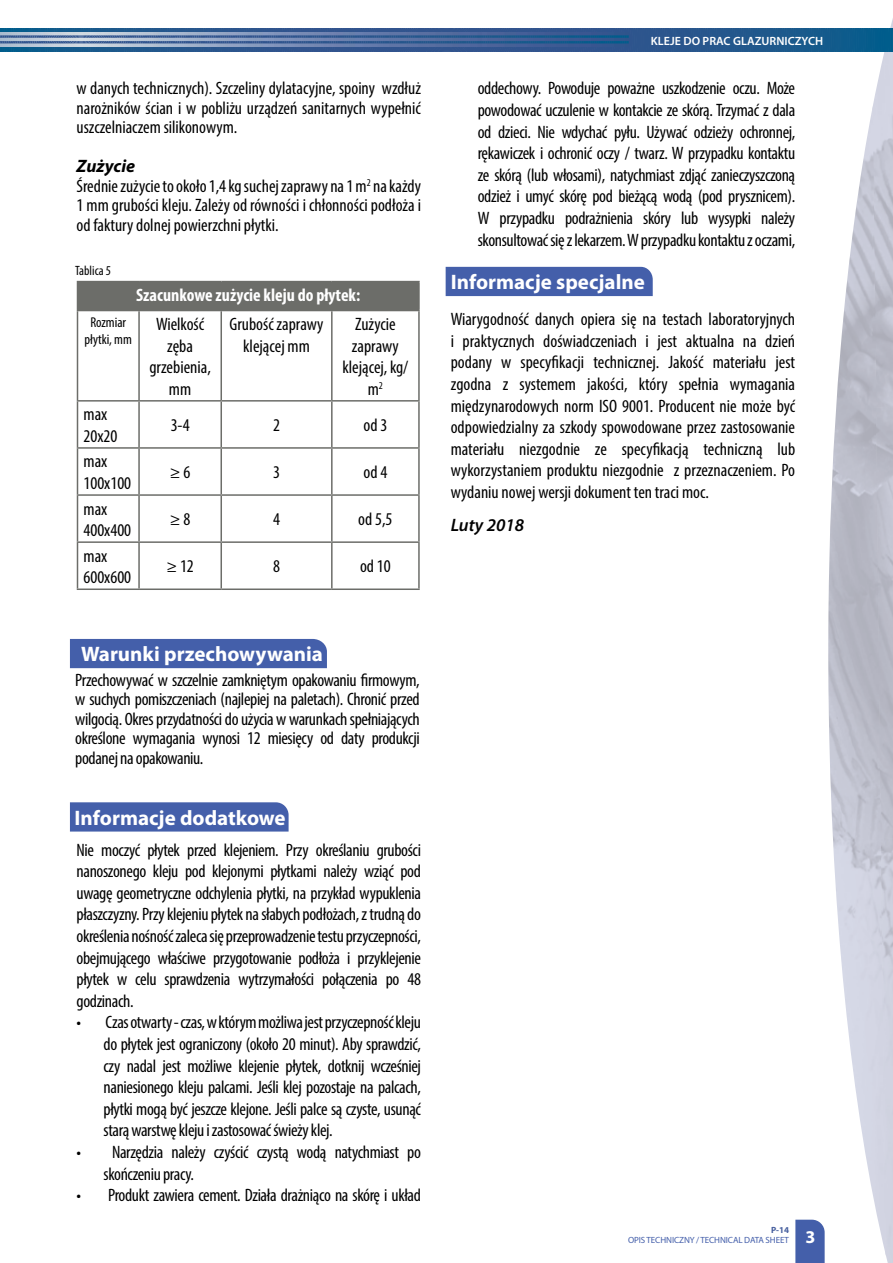
<style>
.page{position:relative;width:893px;height:1263px;background:#fff}
.page>*{position:absolute;margin:0;border:0;box-sizing:border-box;transform-origin:0 0}
.t1{font:700 21px "Myriad Pro";color:#fff}
.t2{font:condensed 18px/21.6px "Myriad Pro";letter-spacing:-.01em;color:#000;text-align:justify}
.t3{font:700 condensed 18px "Myriad Pro";color:#fff}
.t4{font:italic 600 18px "Myriad Pro";color:#000}
.t5{font:700 18px "Myriad Pro";color:#fff}
.t6{font:condensed 14.25px/16.5px "Myriad Pro";color:#000;text-align:center}
.t7{font:condensed 13.5px "Myriad Pro";color:#000}
.t8{font:600 12px "Myriad Pro";color:#fff}
.t9{font:9px "Myriad Pro";letter-spacing:-.01em;color:#445faa}
.t10{font:700 9px "Myriad Pro";color:#455e9e}
.s1{font-weight:700;font-style:italic;font-stretch:normal}
</style>
<div class="page">
<img style="left:872px;top:18px;width:21px;height:389px">
<img style="left:828px;top:106px;width:58px;height:1127px">
<img style="left:876px;top:407px;width:17px;height:432px">
<img style="left:881px;top:838px;width:12px;height:425px">
<svg style="left:795px;top:1220px;width:30px;height:43px"></svg>
<svg style="left:0;top:29px;width:893px;height:23px;background:#3f6999"></svg>
<div style="left:70px;top:639px;width:257px;height:29px;background:#445faa"></div>
<div style="left:70px;top:802px;width:219px;height:29px;background:#445faa"></div>
<div style="left:446px;top:267px;width:207px;height:29px;background:#445faa"></div>
<div style="left:77px;top:282px;width:342px;height:28px;background:#6c6d69"></div>
<hr style="left:77px;top:281px;width:62px;height:1px;background:#6c6d69">
<hr style="left:139px;top:281px;width:82px;height:1px;background:#6c6d69">
<hr style="left:221px;top:281px;width:111px;height:1px;background:#6c6d69">
<hr style="left:332px;top:281px;width:88px;height:1px;background:#6c6d69">
<hr style="left:418px;top:282px;width:2px;height:28px;background:#6c6d69">
<hr style="left:77px;top:310px;width:62px;height:1px;background:#6c6d69">
<hr style="left:77px;top:311px;width:1px;height:89px;background:#6c6d69">
<hr style="left:139px;top:310px;width:82px;height:1px;background:#6c6d69">
<hr style="left:138px;top:311px;width:2px;height:89px;background:#6c6d69">
<hr style="left:221px;top:310px;width:111px;height:1px;background:#6c6d69">
<hr style="left:220px;top:311px;width:2px;height:89px;background:#6c6d69">
<hr style="left:332px;top:310px;width:88px;height:1px;background:#6c6d69">
<hr style="left:331px;top:311px;width:2px;height:89px;background:#6c6d69">
<hr style="left:418px;top:311px;width:2px;height:89px;background:#6c6d69">
<hr style="left:77px;top:400px;width:62px;height:2px;background:#6c6d69">
<hr style="left:77px;top:402px;width:1px;height:45px;background:#6c6d69">
<hr style="left:139px;top:400px;width:82px;height:2px;background:#6c6d69">
<hr style="left:138px;top:402px;width:2px;height:45px;background:#6c6d69">
<hr style="left:221px;top:400px;width:111px;height:2px;background:#6c6d69">
<hr style="left:220px;top:402px;width:2px;height:45px;background:#6c6d69">
<hr style="left:332px;top:400px;width:88px;height:2px;background:#6c6d69">
<hr style="left:331px;top:402px;width:2px;height:45px;background:#6c6d69">
<hr style="left:418px;top:402px;width:2px;height:45px;background:#6c6d69">
<hr style="left:77px;top:447px;width:62px;height:2px;background:#6c6d69">
<hr style="left:77px;top:449px;width:1px;height:45px;background:#6c6d69">
<hr style="left:139px;top:447px;width:82px;height:2px;background:#6c6d69">
<hr style="left:138px;top:449px;width:2px;height:45px;background:#6c6d69">
<hr style="left:221px;top:447px;width:111px;height:2px;background:#6c6d69">
<hr style="left:220px;top:449px;width:2px;height:45px;background:#6c6d69">
<hr style="left:332px;top:447px;width:88px;height:2px;background:#6c6d69">
<hr style="left:331px;top:449px;width:2px;height:45px;background:#6c6d69">
<hr style="left:418px;top:449px;width:2px;height:45px;background:#6c6d69">
<hr style="left:77px;top:494px;width:62px;height:2px;background:#6c6d69">
<hr style="left:77px;top:496px;width:1px;height:45px;background:#6c6d69">
<hr style="left:139px;top:494px;width:82px;height:2px;background:#6c6d69">
<hr style="left:138px;top:496px;width:2px;height:45px;background:#6c6d69">
<hr style="left:221px;top:494px;width:111px;height:2px;background:#6c6d69">
<hr style="left:220px;top:496px;width:2px;height:45px;background:#6c6d69">
<hr style="left:332px;top:494px;width:88px;height:2px;background:#6c6d69">
<hr style="left:331px;top:496px;width:2px;height:45px;background:#6c6d69">
<hr style="left:418px;top:496px;width:2px;height:45px;background:#6c6d69">
<hr style="left:77px;top:541px;width:62px;height:2px;background:#6c6d69">
<hr style="left:77px;top:543px;width:1px;height:45px;background:#6c6d69">
<hr style="left:139px;top:541px;width:82px;height:2px;background:#6c6d69">
<hr style="left:138px;top:543px;width:2px;height:45px;background:#6c6d69">
<hr style="left:221px;top:541px;width:111px;height:2px;background:#6c6d69">
<hr style="left:220px;top:543px;width:2px;height:45px;background:#6c6d69">
<hr style="left:332px;top:541px;width:88px;height:2px;background:#6c6d69">
<hr style="left:331px;top:543px;width:2px;height:45px;background:#6c6d69">
<hr style="left:418px;top:543px;width:2px;height:45px;background:#6c6d69">
<hr style="left:77px;top:588px;width:62px;height:2px;background:#6c6d69">
<hr style="left:139px;top:588px;width:82px;height:2px;background:#6c6d69">
<hr style="left:221px;top:588px;width:111px;height:2px;background:#6c6d69">
<hr style="left:332px;top:588px;width:88px;height:2px;background:#6c6d69">
<p class="t2" style="left:77px;top:78px;width:346px;line-height:19.5px">w danych technicznych). Szczeliny dylatacyjne, spoiny wzdłuż narożników ścian i w pobliżu urządzeń sanitarnych wypełnić uszczelniaczem silikonowym.</p>
<p class="t2" style="left:77px;top:156px;width:346px;line-height:19.5px;text-align:left"><span class="s1">Zużycie<br></span>Średnie zużycie to około 1,4 kg suchej zaprawy na 1 m<sup>2</sup> na każdy 1 mm grubości kleju. Zależy od równości i chłonności podłoża i od faktury dolnej powierzchni płytki.</p>
<p class="t7" style="left:75px;top:263px;width:37px">Tablica 5</p>
<p class="t3" style="left:136px;top:284px;width:226px">Szacunkowe zużycie kleju do płytek:</p>
<p class="t6" style="left:85px;top:314px;width:49px">Rozmiar płytki, mm</p>
<p class="t2" style="left:149px;top:313px;width:63px;text-align:center">Wielkość zęba grzebienia, mm</p>
<p class="t2" style="left:230px;top:313px;width:95px;text-align:center">Grubość zaprawy klejącej mm</p>
<p class="t2" style="left:342px;top:313px;width:67px;text-align:center">Zużycie zaprawy klejącej, kg/ m<sup>2</sup></p>
<p class="t2" style="left:83px;top:403px;width:35px">max<br>20х20</p>
<p class="t2" style="left:171px;top:414px;width:20px">3-4</p>
<p class="t2" style="left:273px;top:414px;width:8px">2</p>
<p class="t2" style="left:363px;top:414px;width:25px">od 3</p>
<p class="t2" style="left:83px;top:450px;width:49px">max<br>100х100</p>
<p class="t2" style="left:170px;top:461px;width:22px">≥ 6</p>
<p class="t2" style="left:273px;top:461px;width:8px">3</p>
<p class="t2" style="left:363px;top:461px;width:25px">od 4</p>
<p class="t2" style="left:83px;top:498px;width:49px">max<br>400х400</p>
<p class="t2" style="left:170px;top:508px;width:22px">≥ 8</p>
<p class="t2" style="left:273px;top:508px;width:8px">4</p>
<p class="t2" style="left:358px;top:508px;width:36px">od 5,5</p>
<p class="t2" style="left:83px;top:545px;width:49px">max<br>600х600</p>
<p class="t2" style="left:166px;top:555px;width:29px">≥ 12</p>
<p class="t2" style="left:273px;top:555px;width:8px">8</p>
<p class="t2" style="left:360px;top:555px;width:32px">od 10</p>
<p class="t1" style="left:81px;top:641px;width:243px">Warunki przechowywania</p>
<p class="t2" style="left:75px;top:670px;width:346px;line-height:19.5px">Przechowywać w szczelnie zamkniętym opakowaniu firmowym, w suchych pomiszczeniach (najlepiej na paletach). Chronić przed wilgocią. Okres przydatności do użycia w warunkach spełniających określone wymagania wynosi 12 miesięcy od daty produkcji podanej na opakowaniu.</p>
<p class="t1" style="left:75px;top:804px;width:213px">Informacje dodatkowe</p>
<p class="t2" style="left:77px;top:838px;width:346px">Nie moczyć płytek przed klejeniem. Przy określaniu grubości nanoszonego kleju pod klejonymi płytkami należy wziąć pod uwagę geometryczne odchylenia płytki, na przykład wypuklenia płaszczyzny. Przy klejeniu płytek na słabych podłożach, z trudną do określenia nośność zaleca się przeprowadzenie testu przyczepności, obejmującego właściwe przygotowanie podłoża i przyklejenie płytek w celu sprawdzenia wytrzymałości połączenia po 48 godzinach.</p>
<p class="t2" style="left:104px;top:1011px;width:319px;text-indent:-27px">• Czas otwarty - czas, w którym możliwa jest przyczepność kleju do płytek jest ograniczony (około 20 minut). Aby sprawdzić, czy nadal jest możliwe klejenie płytek, dotknij wcześniej naniesionego kleju palcami. Jeśli klej pozostaje na palcach, płytki mogą być jeszcze klejone. Jeśli palce są czyste, usunąć starą warstwę kleju i zastosować świeży klej.</p>
<p class="t2" style="left:104px;top:1141px;width:319px;text-indent:-27px">• Narzędzia należy czyścić czystą wodą natychmiast po skończeniu pracy.</p>
<p class="t2" style="left:77px;top:1184px;width:346px">• Produkt zawiera cement. Działa drażniąco na skórę i układ</p>
<p class="t8" style="left:651px;top:33px;width:174px">KLEJE DO PRAC GLAZURNICZYCH</p>
<p class="t2" style="left:478px;top:77px;width:319px">oddechowy. Powoduje poważne uszkodzenie oczu. Może powodować uczulenie w kontakcie ze skórą. Trzymać z dala od dzieci. Nie wdychać pyłu. Używać odzieży ochronnej, rękawiczek i ochronić oczy / twarz. W przypadku kontaktu ze skórą (lub włosami), natychmiast zdjąć zanieczyszczoną odzież i umyć skórę pod bieżącą wodą (pod prysznicem).<br>W przypadku podrażnienia skóry lub wysypki należy skonsultować się z lekarzem. W przypadku kontaktu z oczami,</p>
<p class="t1" style="left:451px;top:269px;width:196px">Informacje specjalne</p>
<p class="t2" style="left:451px;top:308px;width:346px">Wiarygodność danych opiera się na testach laboratoryjnych i praktycznych doświadczeniach i jest aktualna na dzień podany w specyfikacji technicznej. Jakość materiału jest zgodna z systemem jakości, który spełnia wymagania międzynarodowych norm ISO 9001. Producent nie może być odpowiedzialny za szkody spowodowane przez zastosowanie materiału niezgodnie ze specyfikacją techniczną lub wykorzystaniem produktu niezgodnie z przeznaczeniem. Po wydaniu nowej wersji dokument ten traci moc.</p>
<p class="t4" style="left:451px;top:514px;width:75px">Luty 2018</p>
<p class="t10" style="left:771px;top:1224px;width:19px">P-14</p>
<p class="t9" style="left:628px;top:1234px;width:162px">OPIS TECHNICZNY / TECHNICAL DATA SHEET</p>
<p class="t5" style="left:805px;top:1225px;width:11px">3</p>
</div>
